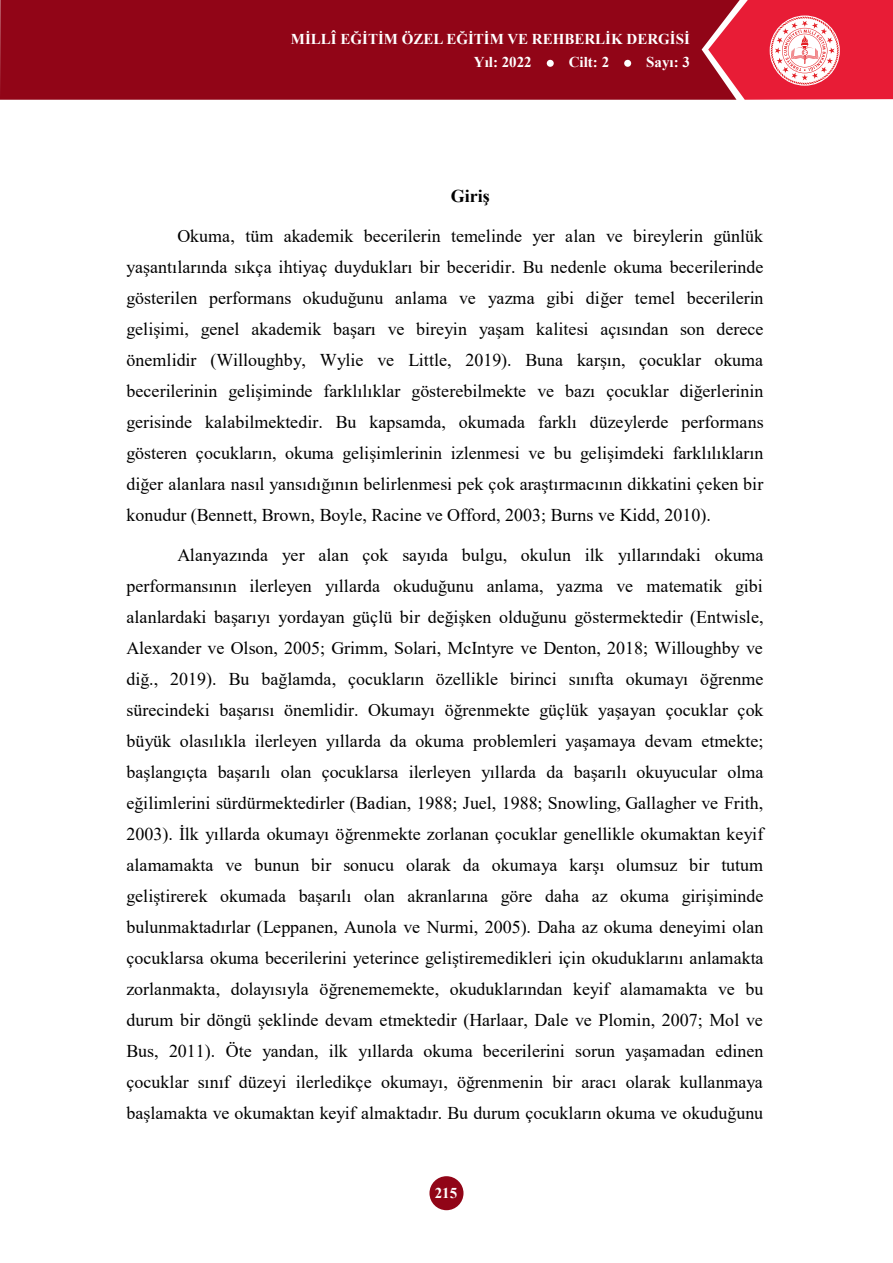
<style>
.page{position:relative;width:893px;height:1263px;background:#fff}
.page>*{position:absolute;margin:0;border:0;box-sizing:border-box;transform-origin:0 0}
.t1{font:18px/31px "Times New Roman";color:#000;text-align:justify}
.t2{font:700 18px "Times New Roman";letter-spacing:.005em;color:#000}
.t3{font:700 15px/22.5px "Times New Roman";color:#fff}
</style>
<div class="page">
<div style="left:0;top:0;width:708px;height:100px;background:#910517"></div>
<svg style="left:708px;top:0;width:185px;height:100px;background:#e6485c"></svg>
<div style="left:547px;top:60px;width:7px;height:7px;background:#fff;border-radius:50%"></div>
<div style="left:624px;top:60px;width:7px;height:7px;background:#fff;border-radius:50%"></div>
<div style="left:429px;top:1176px;width:34px;height:34px;background:#910517;border-radius:50%"></div>
<p class="t3" style="left:474px;top:28px;width:218px;text-indent:-183px">MİLLÎ EĞİTİM ÖZEL EĞİTİM VE REHBERLİK DERGİSİ<br>Yıl: 2022</p>
<p class="t3" style="left:569px;top:50px;width:42px">Cilt: 2</p>
<p class="t3" style="left:646px;top:50px;width:45px">Sayı: 3</p>
<p class="t2" style="left:451px;top:183px;width:41px">Giriş</p>
<p class="t1" style="left:126px;top:220px;width:639px;text-indent:51px">Okuma, tüm akademik becerilerin temelinde yer alan ve bireylerin günlük yaşantılarında sıkça ihtiyaç duydukları bir beceridir. Bu nedenle okuma becerilerinde gösterilen performans okuduğunu anlama ve yazma gibi diğer temel becerilerin gelişimi, genel akademik başarı ve bireyin yaşam kalitesi açısından son derece önemlidir (Willoughby, Wylie ve Little, 2019). Buna karşın, çocuklar okuma becerilerinin gelişiminde farklılıklar gösterebilmekte ve bazı çocuklar diğerlerinin gerisinde kalabilmektedir. Bu kapsamda, okumada farklı düzeylerde performans gösteren çocukların, okuma gelişimlerinin izlenmesi ve bu gelişimdeki farklılıkların diğer alanlara nasıl yansıdığının belirlenmesi pek çok araştırmacının dikkatini çeken bir konudur (Bennett, Brown, Boyle, Racine ve Offord, 2003; Burns ve Kidd, 2010).</p>
<p class="t1" style="left:126px;top:539px;width:639px;text-indent:51px">Alanyazında yer alan çok sayıda bulgu, okulun ilk yıllarındaki okuma performansının ilerleyen yıllarda okuduğunu anlama, yazma ve matematik gibi alanlardaki başarıyı yordayan güçlü bir değişken olduğunu göstermektedir (Entwisle, Alexander ve Olson, 2005; Grimm, Solari, McIntyre ve Denton, 2018; Willoughby ve diğ., 2019). Bu bağlamda, çocukların özellikle birinci sınıfta okumayı öğrenme sürecindeki başarısı önemlidir. Okumayı öğrenmekte güçlük yaşayan çocuklar çok büyük olasılıkla ilerleyen yıllarda da okuma problemleri yaşamaya devam etmekte; başlangıçta başarılı olan çocuklarsa ilerleyen yıllarda da başarılı okuyucular olma eğilimlerini sürdürmektedirler (Badian, 1988; Juel, 1988; Snowling, Gallagher ve Frith, 2003). İlk yıllarda okumayı öğrenmekte zorlanan çocuklar genellikle okumaktan keyif alamamakta ve bunun bir sonucu olarak da okumaya karşı olumsuz bir tutum geliştirerek okumada başarılı olan akranlarına göre daha az okuma girişiminde bulunmaktadırlar (Leppanen, Aunola ve Nurmi, 2005). Daha az okuma deneyimi olan çocuklarsa okuma becerilerini yeterince geliştiremedikleri için okuduklarını anlamakta zorlanmakta, dolayısıyla öğrenememekte, okuduklarından keyif alamamakta ve bu durum bir döngü şeklinde devam etmektedir (Harlaar, Dale ve Plomin, 2007; Mol ve Bus, 2011). Öte yandan, ilk yıllarda okuma becerilerini sorun yaşamadan edinen çocuklar sınıf düzeyi ilerledikçe okumayı, öğrenmenin bir aracı olarak kullanmaya başlamakta ve okumaktan keyif almaktadır. Bu durum çocukların okuma ve okuduğunu</p>
<p class="t3" style="left:435px;top:1181px;width:24px">215</p>
</div>
